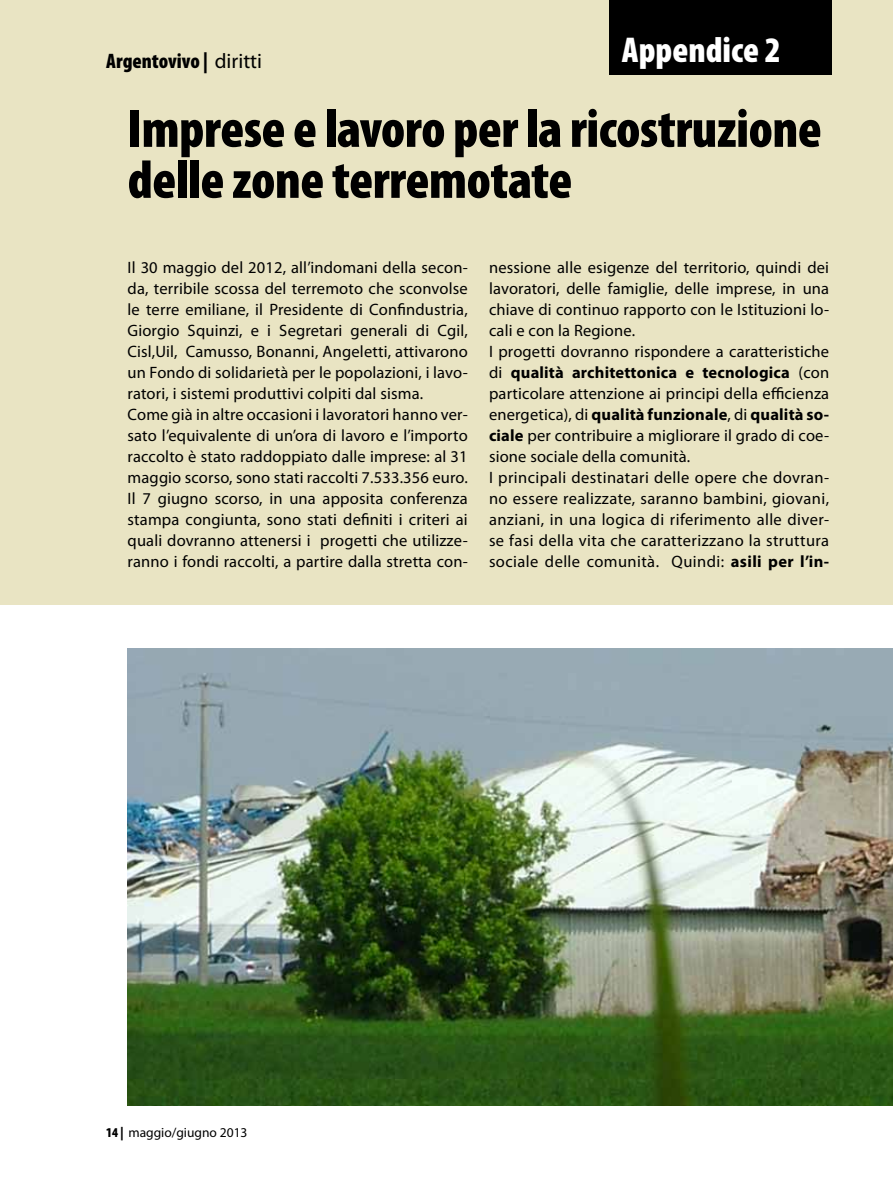
<style>
.page{position:relative;width:893px;height:1191px;background:#fff}
.page>*{position:absolute;margin:0;border:0;box-sizing:border-box;transform-origin:0 0}
.t1{font:900 condensed 54px/51px "Myriad Pro";letter-spacing:-.01em;color:#000}
.t2{font:900 condensed 36px "Myriad Pro";color:#fff}
.t3{font:900 condensed 21px "Myriad Pro";color:#000}
.t4{font:16.5px/21px "Myriad Pro";letter-spacing:.01em;color:#000}
.t5{font:13.5px "Myriad Pro";color:#000}
.s1{font-weight:400;font-stretch:normal}
.s2{font-weight:700}
.s3{font-weight:900;font-stretch:condensed}
</style>
<div class="page">
<div style="left:0;top:0;width:893px;height:604px;background:#e9e4c3"></div>
<div style="left:609px;top:0;width:222px;height:74px;background:#000"></div>
<img style="left:128px;top:648px;width:765px;height:458px">
<p class="t3" style="left:106px;top:49px;width:157px">Argentovivo | <span class="s1">diritti</span></p>
<h2 class="t2" style="left:622px;top:30px;width:160px">Appendice 2</h2>
<h1 class="t1" style="left:128px;top:104px;width:696px">Imprese e lavoro per la ricostruzione delle zone terremotate</h1>
<p class="t4" style="left:128px;top:256px;width:342px">Il 30 maggio del 2012, all’indomani della secon&shy;da, terribile scossa del terremoto che sconvolse le terre emiliane, il Presidente di Confindustria, Giorgio Squinzi, e i Segretari generali di Cgil, Cisl,Uil, Camusso, Bonanni, Angeletti, attivarono un Fondo di solidarietà per le popolazioni, i lavo&shy;ratori, i sistemi produttivi colpiti dal sisma.<br>Come già in altre occasioni i lavoratori hanno ver&shy;sato l’equivalente di un’ora di lavoro e l’importo raccolto è stato raddoppiato dalle imprese: al 31 maggio scorso, sono stati raccolti 7.533.356 euro.<br>Il 7 giugno scorso, in una apposita conferenza stampa congiunta, sono stati definiti i criteri ai quali dovranno attenersi i progetti che utilizze&shy;ranno i fondi raccolti, a partire dalla stretta con-</p>
<p class="t4" style="left:489px;top:256px;width:342px">nessione alle esigenze del territorio, quindi dei lavoratori, delle famiglie, delle imprese, in una chiave di continuo rapporto con le Istituzioni lo&shy;cali e con la Regione.<br>I progetti dovranno rispondere a caratteristiche di <span class="s2">qualità architettonica e tecnologica</span> (con particolare attenzione ai principi della efficienza energetica), di <span class="s2">qualità funzionale</span>, di <span class="s2">qualità so&shy;ciale</span> per contribuire a migliorare il grado di coe&shy;sione sociale della comunità.<br>I principali destinatari delle opere che dovran&shy;no essere realizzate, saranno bambini, giovani, anziani, in una logica di riferimento alle diver&shy;se fasi della vita che caratterizzano la struttura sociale delle comunità. Quindi: <span class="s2">asili per l’in-</span></p>
<p class="t5" style="left:106px;top:1124px;width:143px"><span class="s3">14 |</span> maggio/giugno 2013</p>
</div>
